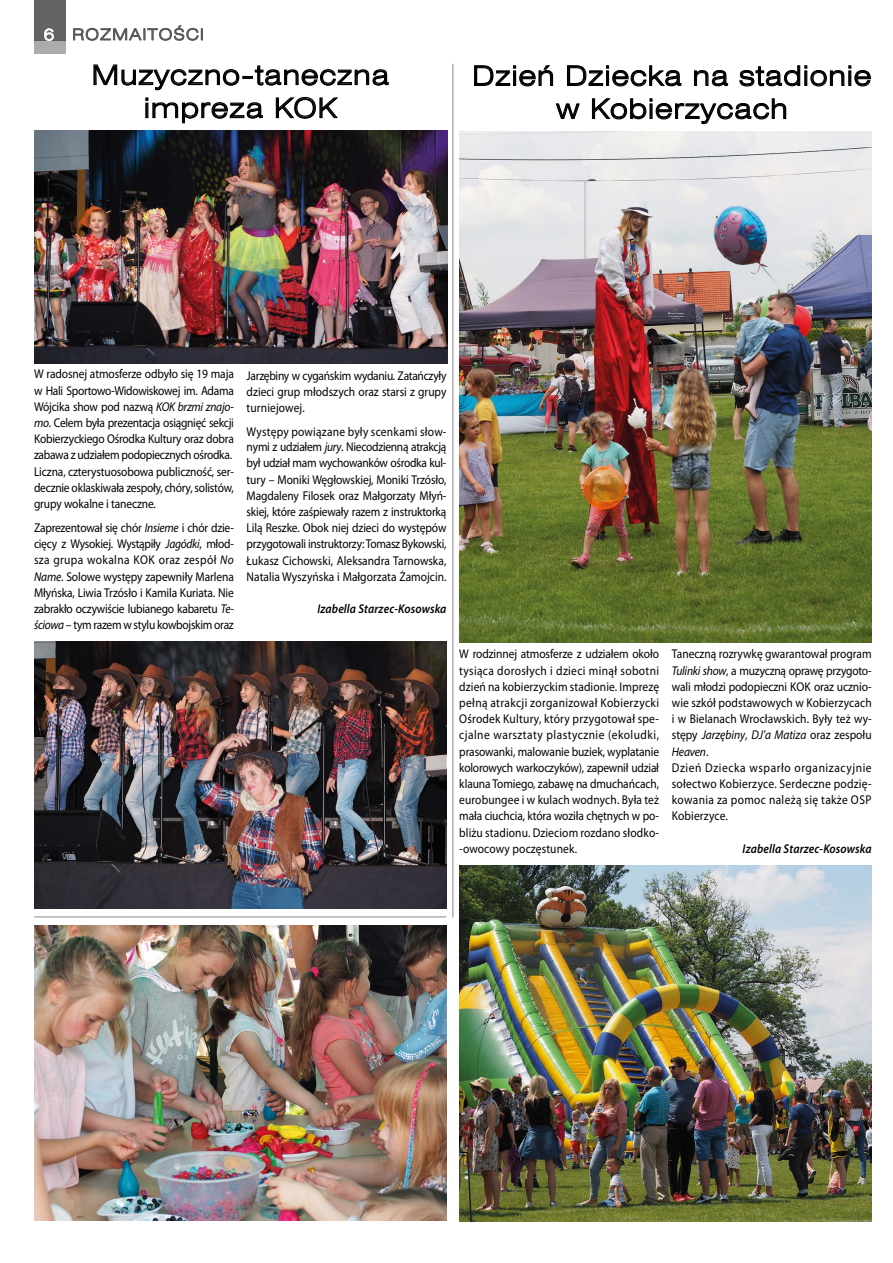
<style>
.page{position:relative;width:893px;height:1263px;background:#fff}
.page>*{position:absolute;margin:0;border:0;box-sizing:border-box;transform-origin:0 0}
.t1{font:27px/33px "Swis 721 Lt Ex EU";letter-spacing:.04em;color:#000;text-align:center}
.t2{font:15.75px "Swis 721 Lt Ex EU";letter-spacing:.075em;color:#575756}
.t3{font:12.75px/16.2px "Myriad Pro";letter-spacing:-.01em;color:#000;text-align:justify;scale:.9 1}
.t4{font:12.75px/16.2px "Myriad Pro";letter-spacing:.01em;color:#000;scale:.9 1}
.t5{font:italic 600 12.75px "Myriad Pro";letter-spacing:.01em;color:#000;scale:.9 1}
.s1{color:#fff}
.s2{font-style:italic}
</style>
<div class="page">
<svg style="left:93px;top:64px;width:296px;height:60px"></svg>
<svg style="left:474px;top:65px;width:80px;height:22px"></svg>
<svg style="left:567px;top:65px;width:115px;height:22px"></svg>
<svg style="left:694px;top:70px;width:35px;height:17px"></svg>
<svg style="left:739px;top:65px;width:132px;height:22px"></svg>
<svg style="left:555px;top:103px;width:25px;height:16px"></svg>
<svg style="left:592px;top:98px;width:195px;height:27px"></svg>
<img style="left:34px;top:641px;width:413px;height:268px">
<img style="left:34px;top:131px;width:413px;height:232px">
<img style="left:34px;top:926px;width:412px;height:294px">
<img style="left:459px;top:132px;width:413px;height:510px">
<img style="left:459px;top:866px;width:413px;height:355px">
<hr style="left:34px;top:916px;width:412px;height:1px;background:#969699">
<hr style="left:452px;top:64px;width:1px;height:853px;background:#969699">
<svg style="left:73px;top:25px;width:130px;height:16px"></svg>
<div style="left:34px;top:0;width:32px;height:40px;background:#646363"></div>
<div style="left:34px;top:40px;width:32px;height:13px;background:#ababaa"></div>
<svg style="left:44px;top:28px;width:10px;height:13px"></svg>
<p class="t2" style="left:44px;top:25px;width:162px"><span class="s1">6</span> ROZMAITOŚCI</p>
<h1 class="t1" style="left:92px;top:59px;width:299px">Muzyczno-taneczna impreza KOK</h1>
<h1 class="t1" style="left:472px;top:60px;width:400px">Dzień Dziecka na stadionie w Kobierzycach</h1>
<p class="t3" style="left:34px;top:366px;width:224px;text-align:left">W radosnej atmosferze odbyło się 19 maja w Hali Sportowo-Widowiskowej im. Adama Wójcika show pod nazwą <span class="s2">KOK brzmi znajo&shy;mo</span>. Celem była prezentacja osiągnięć sekcji Kobierzyckiego Ośrodka Kultury oraz dobra zabawa z udziałem podopiecznych ośrodka.<br>Liczna, czterystuosobowa publiczność, ser&shy;decznie oklaskiwała zespoły, chóry, solistów, grupy wokalne i taneczne.</p>
<p class="t3" style="left:34px;top:519px;width:224px">Zaprezentował się chór <span class="s2">Insieme</span> i chór dzie&shy;cięcy z Wysokiej. Wystąpiły <span class="s2">Jagódki</span>, młod&shy;sza grupa wokalna KOK oraz zespół <span class="s2">No Name</span>. Solowe występy zapewniły Marlena Młyńska, Liwia Trzósło i Kamila Kuriata. Nie zabrakło oczywiście lubianego kabaretu <span class="s2">Te&shy;ściowa</span> – tym razem w stylu kowbojskim oraz</p>
<p class="t3" style="left:247px;top:367px;width:224px">Jarzębiny w cygańskim wydaniu. Zatańczyły dzieci grup młodszych oraz starsi z grupy turniejowej.</p>
<p class="t3" style="left:247px;top:423px;width:224px">Występy powiązane były scenkami słow&shy;nymi z udziałem <span class="s2">jury</span>. Niecodzienną atrakcją był udział mam wychowanków ośrodka kul&shy;tury – Moniki Węgłowskiej, Moniki Trzósło, Magdaleny Filosek oraz Małgorzaty Młyń&shy;skiej, które zaśpiewały razem z instruktorką Lilą Reszke. Obok niej dzieci do występów przygotowali instruktorzy: Tomasz Bykowski, Łukasz Cichowski, Aleksandra Tarnowska, Natalia Wyszyńska i Małgorzata Żamojcin.</p>
<p class="t5" style="left:317px;top:601px;width:145px">Izabella Starzec-Kosowska</p>
<p class="t3" style="left:459px;top:646px;width:224px">W rodzinnej atmosferze z udziałem około tysiąca dorosłych i dzieci minął sobotni dzień na kobierzyckim stadionie. Imprezę pełną atrakcji zorganizował Kobierzycki Ośrodek Kultury, który przygotował spe&shy;cjalne warsztaty plastycznie (ekoludki, prasowanki, malowanie buziek, wyplatanie kolorowych warkoczyków), zapewnił udział klauna Tomiego, zabawę na dmuchańcach, eurobungee i w kulach wodnych. Była też mała ciuchcia, która woziła chętnych w po&shy;bliżu stadionu. Dzieciom rozdano słodko--owocowy poczęstunek.</p>
<p class="t4" style="left:672px;top:646px;width:224px">Taneczną rozrywkę gwarantował program <span class="s2">Tulinki show</span>, a muzyczną oprawę przygoto&shy;wali młodzi podopieczni KOK oraz ucznio&shy;wie szkół podstawowych w Kobierzycach i w Bielanach Wrocławskich. Były też wy&shy;stępy <span class="s2">Jarzębiny</span>, <span class="s2">DJ'a Matiza</span> oraz zespołu <span class="s2">Heaven</span>.<br>Dzień Dziecka wsparło organizacyjnie sołectwo Kobierzyce. Serdeczne podzię&shy;kowania za pomoc należą się także OSP Kobierzyce.</p>
<p class="t5" style="left:743px;top:840px;width:145px">Izabella Starzec-Kosowska</p>
</div>
